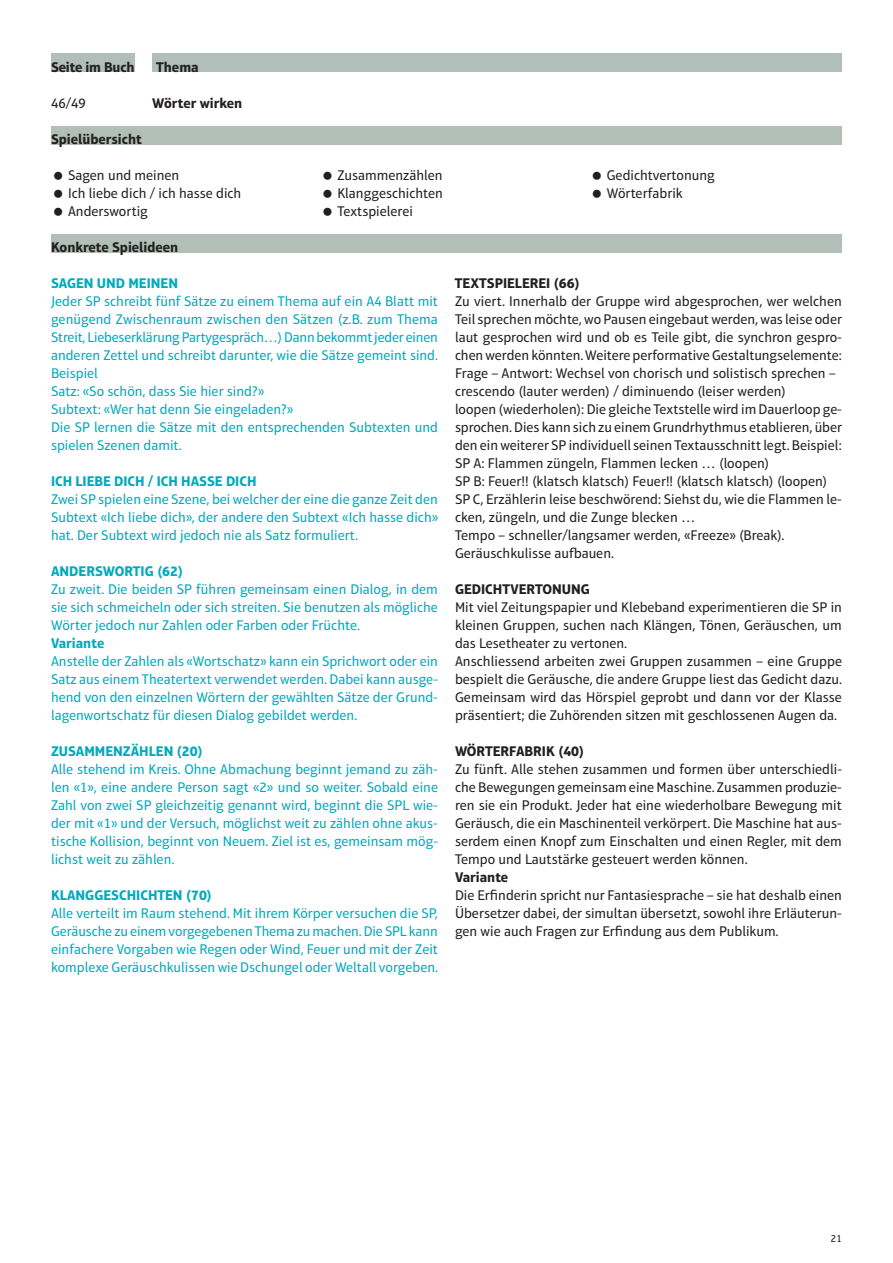
<style>
.page{position:relative;width:893px;height:1263px;background:#fff}
.page>*{position:absolute;margin:0;border:0;box-sizing:border-box;transform-origin:0 0}
.t1{font:14.25px/18px "Aptifer Sans LT Pro";color:#231f20}
.t2{font:14.25px/18px "Aptifer Sans LT Pro";color:#00aabc;text-align:justify}
.t3{font:700 14.25px "Aptifer Sans LT Pro";color:#231f20}
.t4{font:700 14.25px "Aptifer Sans LT Pro";color:#00aabc}
.t5{font:10.5px "Aptifer Sans LT Pro";color:#231f20}
</style>
<div class="page">
<div style="left:152px;top:54px;width:690px;height:18px;background:#b1bfb8"></div>
<div style="left:51px;top:54px;width:84px;height:18px;background:#b1bfb8"></div>
<div style="left:51px;top:234px;width:791px;height:18px;background:#b1bfb8"></div>
<div style="left:51px;top:126px;width:791px;height:18px;background:#b1bfb8"></div>
<p class="t3" style="left:51px;top:59px;width:85px">Seite im Buch</p>
<p class="t3" style="left:156px;top:59px;width:44px">Thema</p>
<p class="t1" style="left:51px;top:94px;width:36px">46/49</p>
<p class="t3" style="left:152px;top:95px;width:92px">Wörter wirken</p>
<p class="t3" style="left:51px;top:131px;width:92px">Spielübersicht</p>
<p class="t1" style="left:68px;top:166px;width:175px">Sagen und meinen<br>Ich liebe dich / ich hasse dich<br>Anderswortig</p>
<p class="t1" style="left:337px;top:166px;width:107px;text-align:justify">Zusammenzählen Klanggeschichten Textspielerei</p>
<p class="t1" style="left:607px;top:166px;width:110px">Gedichtvertonung<br>Wörterfabrik</p>
<p class="t3" style="left:51px;top:239px;width:129px">Konkrete Spielideen</p>
<p class="t4" style="left:51px;top:275px;width:129px">SAGEN UND MEINEN</p>
<p class="t2" style="left:51px;top:292px;width:389px;text-align:left">Jeder SP schreibt fünf Sätze zu einem Thema auf ein A4 Blatt mit genügend Zwischenraum zwischen den Sätzen (z.B. zum Thema Streit, Liebeserklärung Partygespräch…) Dann bekommt jeder einen anderen Zettel und schreibt darunter, wie die Sätze gemeint sind.<br>Beispiel<br>Satz: «So schön, dass Sie hier sind?»<br>Subtext: «Wer hat denn Sie eingeladen?»<br>Die SP lernen die Sätze mit den entsprechenden Subtexten und spielen Szenen damit.</p>
<p class="t4" style="left:51px;top:473px;width:207px">ICH LIEBE DICH / ICH HASSE DICH</p>
<p class="t2" style="left:51px;top:490px;width:389px">Zwei SP spielen eine Szene, bei welcher der eine die ganze Zeit den Subtext «Ich liebe dich», der andere den Subtext «Ich hasse dich» hat. Der Subtext wird jedoch nie als Satz formuliert.</p>
<p class="t4" style="left:51px;top:563px;width:134px">ANDERSWORTIG (62)</p>
<p class="t2" style="left:51px;top:580px;width:388px">Zu zweit. Die beiden SP führen gemeinsam einen Dialog, in dem sie sich schmeicheln oder sich streiten. Sie benutzen als mögliche Wörter jedoch nur Zahlen oder Farben oder Früchte.</p>
<p class="t4" style="left:51px;top:635px;width:55px">Variante</p>
<p class="t2" style="left:51px;top:652px;width:388px">Anstelle der Zahlen als «Wortschatz» kann ein Sprichwort oder ein Satz aus einem Theatertext verwendet werden. Dabei kann ausge&shy;hend von den einzelnen Wörtern der gewählten Sätze der Grund&shy;lagenwortschatz für diesen Dialog gebildet werden.</p>
<p class="t4" style="left:51px;top:742px;width:153px">ZUSAMMENZÄHLEN (20)</p>
<p class="t2" style="left:51px;top:760px;width:389px">Alle stehend im Kreis. Ohne Abmachung beginnt jemand zu zäh&shy;len «1», eine andere Person sagt «2» und so weiter. Sobald eine Zahl von zwei SP gleichzeitig genannt wird, beginnt die SPL wie&shy;der mit «1» und der Versuch, möglichst weit zu zählen ohne akus&shy;tische Kollision, beginnt von Neuem. Ziel ist es, gemeinsam mög&shy;lichst weit zu zählen.</p>
<p class="t4" style="left:51px;top:887px;width:163px">KLANGGESCHICHTEN (70)</p>
<p class="t2" style="left:51px;top:904px;width:389px">Alle verteilt im Raum stehend. Mit ihrem Körper versuchen die SP, Geräusche zu einem vorgegebenen Thema zu machen. Die SPL kann einfachere Vorgaben wie Regen oder Wind, Feuer und mit der Zeit komplexe Geräuschkulissen wie Dschungel oder Weltall vorgeben.</p>
<p class="t3" style="left:455px;top:275px;width:126px">TEXTSPIELEREI (66)</p>
<p class="t1" style="left:455px;top:292px;width:389px">Zu viert. Innerhalb der Gruppe wird abgesprochen, wer welchen Teil sprechen möchte, wo Pausen eingebaut werden, was leise oder laut gesprochen wird und ob es Teile gibt, die synchron gespro&shy;chen werden könnten. Weitere performative Gestaltungselemente:<br>Frage – Antwort: Wechsel von chorisch und solistisch sprechen – crescendo (lauter werden) / diminuendo (leiser werden)<br>loopen (wiederholen): Die gleiche Textstelle wird im Dauerloop ge&shy;sprochen. Dies kann sich zu einem Grundrhythmus etablieren, über den ein weiterer SP individuell seinen Textausschnitt legt. Beispiel:<br>SP A: Flammen züngeln, Flammen lecken … (loopen)<br>SP B: Feuer!! (klatsch klatsch) Feuer!! (klatsch klatsch) (loopen)<br>SP C, Erzählerin leise beschwörend: Siehst du, wie die Flammen le&shy;cken, züngeln, und die Zunge blecken …<br>Tempo – schneller/langsamer werden, «Freeze» (Break).<br>Geräuschkulisse aufbauen.</p>
<p class="t3" style="left:455px;top:581px;width:136px">GEDICHTVERTONUNG</p>
<p class="t1" style="left:455px;top:598px;width:389px">Mit viel Zeitungspapier und Klebeband experimentieren die SP in kleinen Gruppen, suchen nach Klängen, Tönen, Geräuschen, um das Lesetheater zu vertonen.<br>Anschliessend arbeiten zwei Gruppen zusammen – eine Gruppe bespielt die Geräusche, die andere Gruppe liest das Gedicht dazu.<br>Gemeinsam wird das Hörspiel geprobt und dann vor der Klasse präsentiert; die Zuhörenden sitzen mit geschlossenen Augen da.</p>
<p class="t3" style="left:455px;top:743px;width:131px">WÖRTERFABRIK (40)</p>
<p class="t1" style="left:455px;top:760px;width:388px;text-align:justify">Zu fünft. Alle stehen zusammen und formen über unterschiedli&shy;che Bewegungen gemeinsam eine Maschine. Zusammen produzie&shy;ren sie ein Produkt. Jeder hat eine wiederholbare Bewegung mit Geräusch, die ein Maschinenteil verkörpert. Die Maschine hat aus&shy;serdem einen Knopf zum Einschalten und einen Regler, mit dem Tempo und Lautstärke gesteuert werden können.</p>
<p class="t3" style="left:455px;top:869px;width:55px">Variante</p>
<p class="t1" style="left:455px;top:886px;width:388px;text-align:justify">Die Erfinderin spricht nur Fantasiesprache – sie hat deshalb einen Übersetzer dabei, der simultan übersetzt, sowohl ihre Erläuterun&shy;gen wie auch Fragen zur Erfindung aus dem Publikum.</p>
<p class="t5" style="left:831px;top:1232px;width:13px">21</p>
</div>
